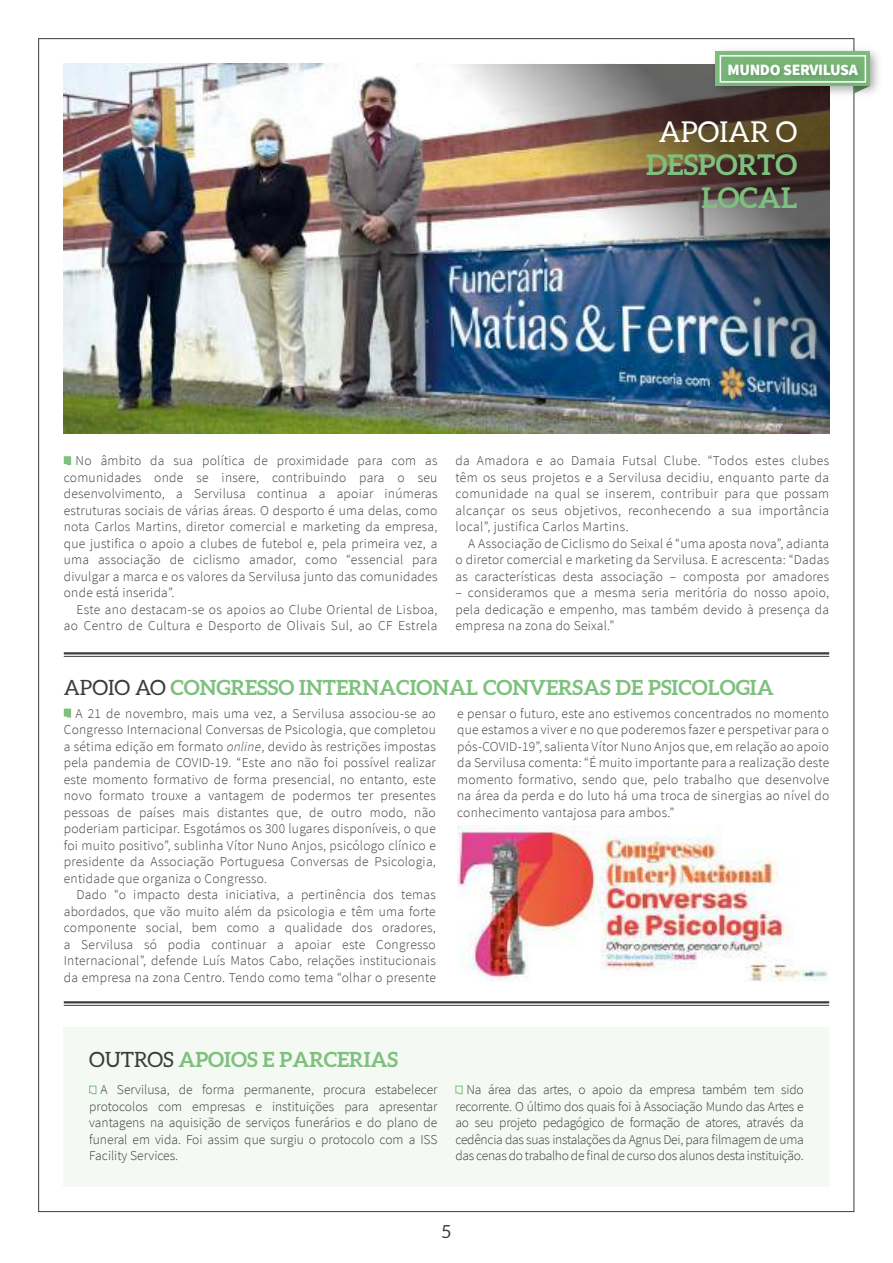
<style>
.page{position:relative;width:893px;height:1263px;background:#fff}
.page>*{position:absolute;margin:0;border:0;box-sizing:border-box;transform-origin:0 0}
.t1{font:700 28.65px/32.7px "Aleo";color:#7ec07e;text-align:right}
.t2{font:28.65px "Aleo";color:#fff}
.t3{font:700 21px "Aleo";color:#7ec07e}
.t4{font:18px "Aleo";color:#3c3c3b}
.t5{font:900 15.75px "Source Sans Pro";letter-spacing:-.02em;color:#fff}
.t6{font:300 13.5px/16.5px "Source Sans Pro";letter-spacing:.02em;color:#3c3c3b;text-align:justify}
.s1{font-weight:400;color:#3c3c3b}
.s2{font-style:italic}
</style>
<div class="page">
<div style="left:64px;top:1027px;width:765px;height:159px;background:#f4f9f4"></div>
<img style="left:457px;top:826px;width:371px;height:155px">
<img style="left:64px;top:64px;width:372px;height:370px">
<svg style="left:64px;top:709px;width:7px;height:8px"></svg>
<svg style="left:64px;top:456px;width:7px;height:9px"></svg>
<svg style="left:89px;top:1085px;width:8px;height:9px"></svg>
<svg style="left:455px;top:1085px;width:8px;height:9px"></svg>
<hr style="left:64px;top:652px;width:765px;height:2px;background:#3c3c3b">
<hr style="left:64px;top:656px;width:765px;height:1px;background:#3c3c3b">
<hr style="left:64px;top:1001px;width:765px;height:2px;background:#3c3c3b">
<hr style="left:64px;top:1005px;width:765px;height:1px;background:#3c3c3b">
<img style="left:436px;top:64px;width:393px;height:370px">
<div style="left:710px;top:45px;width:173px;height:53px;background:#000;opacity:.29"></div>
<div style="left:713px;top:49px;width:166px;height:46px;background:#000;opacity:.31"></div>
<svg style="left:719px;top:54px;width:151px;height:39px;background:#7ba77a"></svg>
<p class="t5" style="left:727px;top:59px;width:132px">MUNDO SERVILUSA</p>
<h1 class="t2" style="left:659px;top:115px;width:140px">APOIAR O</h1>
<h1 class="t1" style="left:646px;top:149px;width:153px">DESPORTO<br>LOCAL</h1>
<p class="t6" style="left:64px;top:452px;width:375px;text-indent:12px">No âmbito da sua política de proximidade para com as comunidades onde se insere, contribuindo para o seu desenvolvimento, a Servilusa continua a apoiar inúmeras estruturas sociais de várias áreas. O desporto é uma delas, como nota Carlos Martins, diretor comercial e marketing da empresa, que justifica o apoio a clubes de futebol e, pela primeira vez, a uma associação de ciclismo amador, como “essencial para divulgar a marca e os valores da Servilusa junto das comunidades onde está inserida”.</p>
<p class="t6" style="left:64px;top:601px;width:375px;text-align:right">Este ano destacam-se os apoios ao Clube Oriental de Lisboa, ao Centro de Cultura e Desporto de Olivais Sul, ao CF Estrela</p>
<p class="t6" style="left:455px;top:452px;width:375px">da Amadora e ao Damaia Futsal Clube. “Todos estes clubes têm os seus projetos e a Servilusa decidiu, enquanto parte da comunidade na qual se inserem, contribuir para que possam alcançar os seus objetivos, reconhecendo a sua importância local”, justifica Carlos Martins.</p>
<p class="t6" style="left:455px;top:535px;width:375px;text-indent:13px">A Associação de Ciclismo do Seixal é “uma aposta nova”, adianta o diretor comercial e marketing da Servilusa. E acrescenta: “Dadas as características desta associação – composta por amadores</p>
<p class="t6" style="left:455px;top:584px;width:375px">– consideramos que a mesma seria meritória do nosso apoio, pela dedicação e empenho, mas também devido à presença da empresa na zona do Seixal.”</p>
<h2 class="t3" style="left:64px;top:674px;width:711px"><span class="s1">APOIO AO</span> CONGRESSO INTERNACIONAL CONVERSAS DE PSICOLOGIA</h2>
<p class="t6" style="left:64px;top:705px;width:374px;text-indent:12px">A 21 de novembro, mais uma vez, a Servilusa associou-se ao Congresso Internacional Conversas de Psicologia, que completou a sétima edição em formato <span class="s2">online</span>, devido às restrições impostas pela pandemia de COVID-19. “Este ano não foi possível realizar este momento formativo de forma presencial, no entanto, este novo formato trouxe a vantagem de podermos ter presentes pessoas de países mais distantes que, de outro modo, não poderiam participar. Esgotámos os 300 lugares disponíveis, o que foi muito positivo”, sublinha Vítor Nuno Anjos, psicólogo clínico e presidente da Associação Portuguesa Conversas de Psicologia, entidade que organiza o Congresso.</p>
<p class="t6" style="left:64px;top:886px;width:374px;text-indent:13px">Dado “o impacto desta iniciativa, a pertinência dos temas abordados, que vão muito além da psicologia e têm uma forte componente social, bem como a qualidade dos oradores, a Servilusa só podia continuar a apoiar este Congresso Internacional”, defende Luís Matos Cabo, relações institucionais da empresa na zona Centro. Tendo como tema “olhar o presente</p>
<p class="t6" style="left:457px;top:705px;width:374px">e pensar o futuro, este ano estivemos concentrados no momento que estamos a viver e no que poderemos fazer e perspetivar para o pós-COVID-19”, salienta Vítor Nuno Anjos que, em relação ao apoio da Servilusa comenta: “É muito importante para a realização deste momento formativo, sendo que, pelo trabalho que desenvolve na área da perda e do luto há uma troca de sinergias ao nível do conhecimento vantajosa para ambos.”</p>
<h2 class="t3" style="left:89px;top:1046px;width:310px"><span class="s1">OUTROS</span> APOIOS E PARCERIAS</h2>
<p class="t6" style="left:89px;top:1081px;width:350px;text-indent:11px">A Servilusa, de forma permanente, procura estabelecer protocolos com empresas e instituições para apresentar vantagens na aquisição de serviços funerários e do plano de funeral em vida. Foi assim que surgiu o protocolo com a ISS Facility Services.</p>
<p class="t6" style="left:455px;top:1081px;width:350px;text-indent:11px">Na área das artes, o apoio da empresa também tem sido recorrente. O último dos quais foi à Associação Mundo das Artes e ao seu projeto pedagógico de formação de atores, através da cedência das suas instalações da Agnus Dei, para filmagem de uma das cenas do trabalho de final de curso dos alunos desta instituição.</p>
<h3 class="t4" style="left:442px;top:1221px;width:11px">5</h3>
</div>
